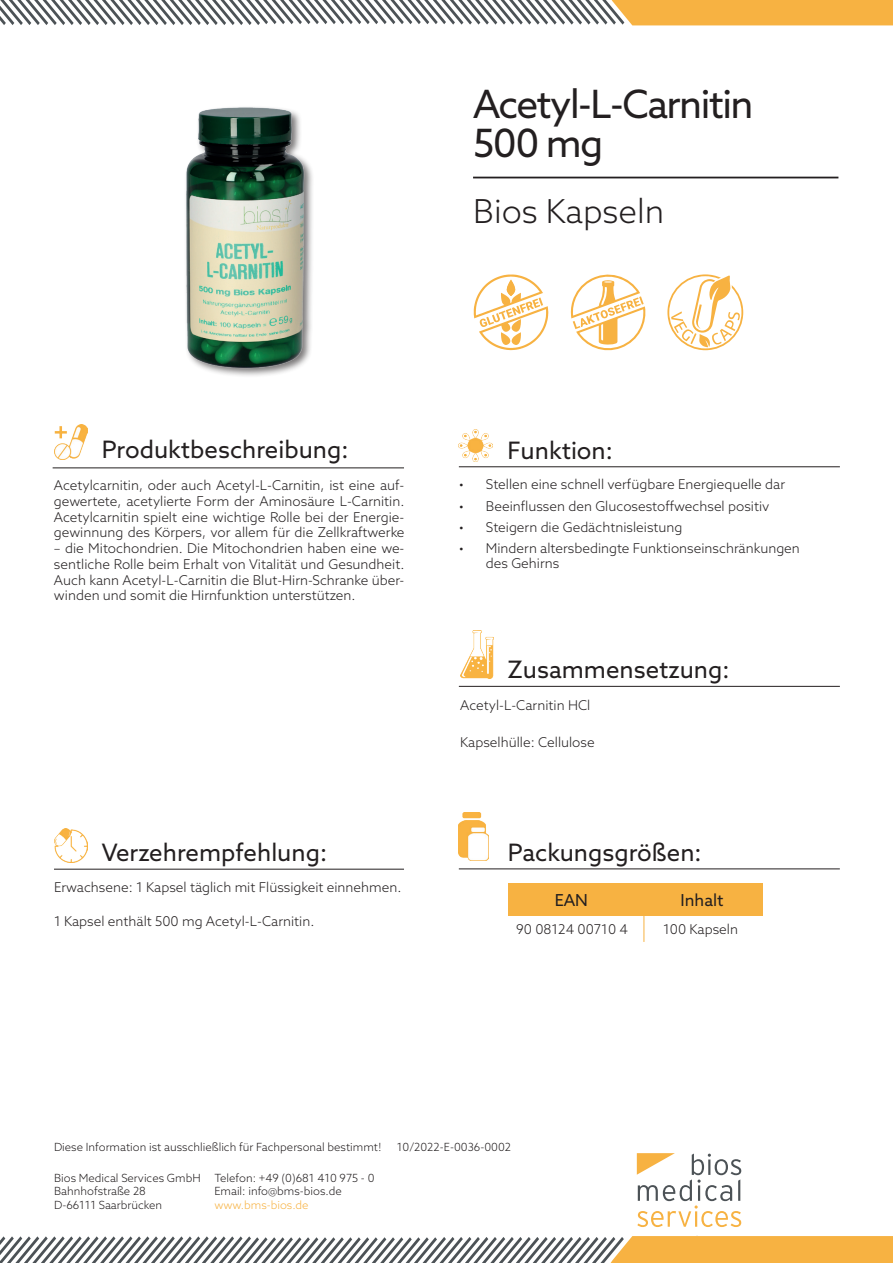
<style>
.page{position:relative;width:893px;height:1263px;background:#fff}
.page>*{position:absolute;margin:0;border:0;box-sizing:border-box;transform-origin:0 0}
.t1{font:39px/39px "Azo Sans";letter-spacing:-.04em;color:#231f20}
.t2{font:300 33px "Azo Sans";color:#231f20}
.t3{font:24px "Azo Sans";color:#231f20}
.t4{font:16.5px "Azo Sans";color:#231f20}
.t5{font:300 13.5px/15.8px "Azo Sans";color:#231f20;text-align:justify}
.t6{font:300 11.25px/13.5px "Azo Sans";color:#231f20}
.t7{font:300 11.25px "Azo Sans";color:#f7b242}
</style>
<div class="page">
<svg style="left:0;top:0;width:893px;height:25px"></svg>
<svg style="left:637px;top:1153px;width:104px;height:74px"></svg>
<img style="left:54px;top:829px;width:33px;height:33px">
<img style="left:460px;top:630px;width:33px;height:49px">
<svg style="left:0;top:1235px;width:893px;height:28px"></svg>
<img style="left:459px;top:812px;width:29px;height:48px">
<hr style="left:473px;top:177px;width:365px;height:1px;background:#231f20">
<hr style="left:459px;top:466px;width:381px;height:1px;background:#231f20">
<hr style="left:53px;top:467px;width:351px;height:1px;background:#231f20">
<hr style="left:54px;top:869px;width:350px;height:1px;background:#231f20">
<hr style="left:459px;top:868px;width:381px;height:1px;background:#231f20">
<hr style="left:459px;top:686px;width:381px;height:1px;background:#231f20">
<img style="left:54px;top:424px;width:33px;height:35px">
<img style="left:459px;top:430px;width:33px;height:32px">
<div style="left:508px;top:883px;width:254px;height:32px;background:#f7b242"></div>
<hr style="left:644px;top:883px;width:1px;height:59px;background:#f7b242">
<img style="left:186px;top:107px;width:127px;height:269px">
<svg style="left:667px;top:274px;width:76px;height:76px"></svg>
<svg style="left:570px;top:274px;width:76px;height:77px"></svg>
<svg style="left:474px;top:274px;width:74px;height:76px"></svg>
<h1 class="t1" style="left:473px;top:84px;width:282px">Acetyl-L-Carnitin<br>500 mg</h1>
<h2 class="t2" style="left:473px;top:189px;width:193px">Bios Kapseln</h2>
<h3 class="t3" style="left:102px;top:434px;width:248px">Produktbeschreibung:</h3>
<h3 class="t3" style="left:508px;top:434px;width:107px">Funktion:</h3>
<p class="t5" style="left:54px;top:477px;width:352px">Acetylcarnitin, oder auch Acetyl-L-Carnitin, ist eine auf&shy;gewertete, acetylierte Form der Aminosäure L-Carnitin.<br>Acetylcarnitin spielt eine wichtige Rolle bei der Energie&shy;gewinnung des Körpers, vor allem für die Zellkraftwerke</p>
<p class="t5" style="left:54px;top:540px;width:352px">– die Mitochondrien. Die Mitochondrien haben eine we&shy;sentliche Rolle beim Erhalt von Vitalität und Gesundheit.<br>Auch kann Acetyl-L-Carnitin die Blut-Hirn-Schranke über&shy;winden und somit die Hirnfunktion unterstützen.</p>
<p class="t5" style="left:459px;top:476px;width:328px">• Stellen eine schnell verfügbare Energiequelle dar</p>
<p class="t5" style="left:459px;top:498px;width:312px">• Beeinflussen den Glucosestoffwechsel positiv</p>
<p class="t5" style="left:459px;top:519px;width:225px">• Steigern die Gedächtnisleistung</p>
<p class="t5" style="left:486px;top:541px;width:316px;line-height:15px;text-indent:-27px">• Mindern altersbedingte Funktionseinschränkungen des Gehirns</p>
<h3 class="t3" style="left:508px;top:654px;width:223px">Zusammensetzung:</h3>
<p class="t5" style="left:460px;top:697px;width:132px">Acetyl-L-Carnitin HCl</p>
<p class="t5" style="left:460px;top:734px;width:136px">Kapselhülle: Cellulose</p>
<h3 class="t3" style="left:102px;top:837px;width:227px">Verzehrempfehlung:</h3>
<h3 class="t3" style="left:508px;top:836px;width:195px">Packungsgrößen:</h3>
<p class="t5" style="left:54px;top:880px;width:349px">Erwachsene: 1 Kapsel täglich mit Flüssigkeit einnehmen.</p>
<p class="t5" style="left:54px;top:913px;width:262px">1 Kapsel enthält 500 mg Acetyl-L-Carnitin.</p>
<p class="t4" style="left:555px;top:889px;width:35px">EAN</p>
<p class="t4" style="left:681px;top:889px;width:45px">Inhalt</p>
<p class="t5" style="left:516px;top:921px;width:113px">90 08124 00710 4</p>
<p class="t5" style="left:663px;top:921px;width:76px">100 Kapseln</p>
<p class="t6" style="left:54px;top:1140px;width:329px">Diese Information ist ausschließlich für Fachpersonal bestimmt!</p>
<p class="t6" style="left:397px;top:1140px;width:116px">10/2022-E-0036-0002</p>
<p class="t6" style="left:214px;top:1171px;width:162px">Telefon: +49 (0)681 410 975 - 0<br>Email: info@bms-bios.de</p>
<p class="t7" style="left:214px;top:1197px;width:96px">www.bms-bios.de</p>
<p class="t6" style="left:54px;top:1171px;width:148px">Bios Medical Services GmbH<br>Bahnhofstraße 28<br>D-66111 Saarbrücken</p>
</div>
